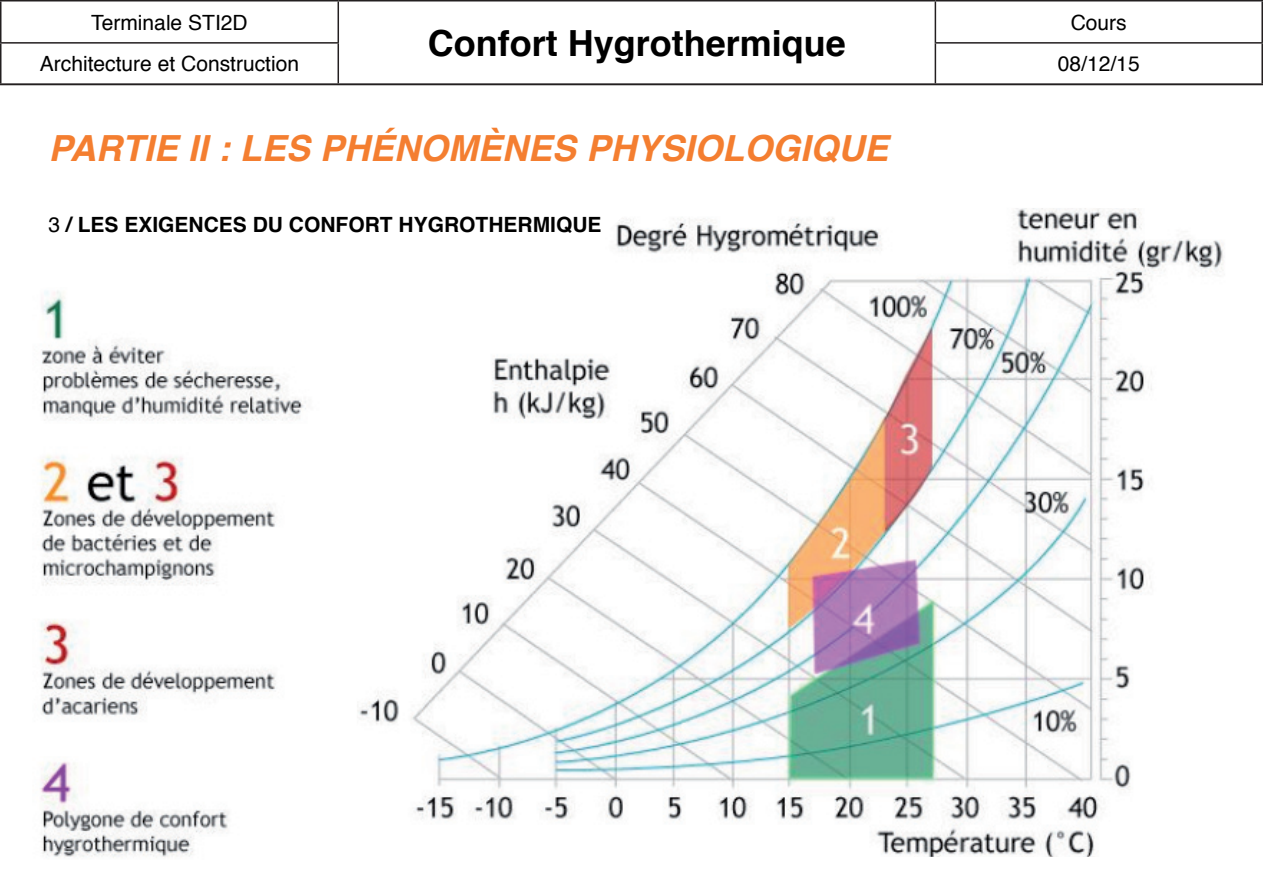
<style>
.page{position:relative;width:1263px;height:893px;background:#fff}
.page>*{position:absolute;margin:0;border:0;box-sizing:border-box;transform-origin:0 0}
.t1{font:italic 700 36px "Helvetica";color:#f47e30}
.t2{font:700 36px "Helvetica";color:#000}
.t3{font:21px "Helvetica";color:#000}
.t4{font:700 21px "Helvetica";color:#000}
.s1{font-weight:400}
</style>
<div class="page">
<hr style="left:0;top:0;width:338px;height:2px;background:#231f20">
<hr style="left:0;top:1px;width:2px;height:41px;background:#231f20">
<hr style="left:0;top:42px;width:339px;height:2px;background:#231f20">
<hr style="left:0;top:44px;width:2px;height:39px;background:#231f20">
<hr style="left:0;top:83px;width:338px;height:2px;background:#231f20">
<hr style="left:935px;top:0;width:328px;height:2px;background:#231f20">
<hr style="left:1261px;top:1px;width:2px;height:41px;background:#231f20">
<hr style="left:935px;top:42px;width:328px;height:2px;background:#231f20">
<hr style="left:1261px;top:44px;width:2px;height:39px;background:#231f20">
<hr style="left:935px;top:83px;width:328px;height:2px;background:#231f20">
<hr style="left:338px;top:0;width:597px;height:2px;background:#231f20">
<hr style="left:337px;top:1px;width:2px;height:41px;background:#231f20">
<hr style="left:935px;top:1px;width:1px;height:41px;background:#231f20">
<hr style="left:337px;top:44px;width:2px;height:39px;background:#231f20">
<hr style="left:935px;top:44px;width:1px;height:39px;background:#231f20">
<hr style="left:338px;top:83px;width:597px;height:2px;background:#231f20">
<img style="left:357px;top:208px;width:866px;height:649px">
<img style="left:40px;top:291px;width:266px;height:567px">
<p class="t3" style="left:91px;top:14px;width:158px">Terminale STI2D</p>
<p class="t3" style="left:1071px;top:14px;width:58px">Cours</p>
<h1 class="t2" style="left:428px;top:28px;width:419px">Confort Hygrothermique</h1>
<p class="t3" style="left:40px;top:55px;width:261px">Architecture et Construction</p>
<p class="t3" style="left:1058px;top:55px;width:83px">08/12/15</p>
<h1 class="t1" style="left:49px;top:133px;width:841px">PARTIE II : LES PHÉNOMÈNES PHYSIOLOGIQUE</h1>
<p class="t4" style="left:49px;top:215px;width:555px"><span class="s1">3</span> / LES EXIGENCES DU CONFORT HYGROTHERMIQUE</p>
</div>
